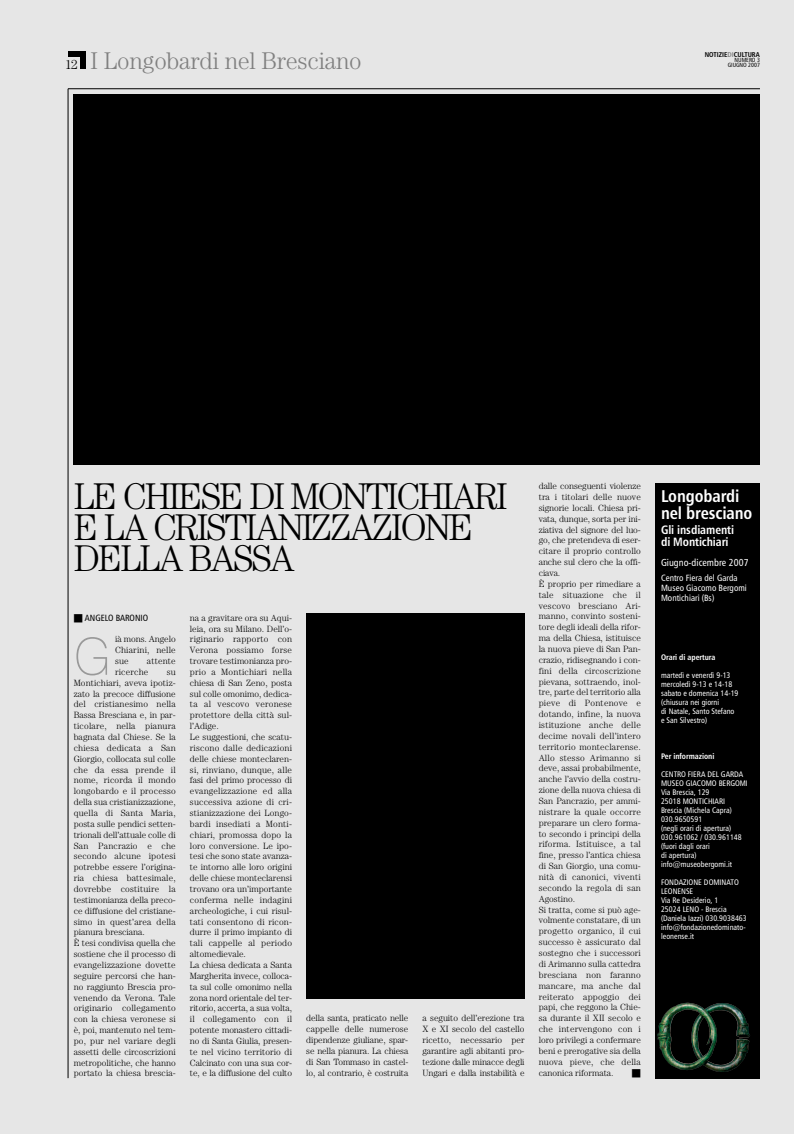
<style>
.page{position:relative;width:794px;height:1134px;background:#fff}
.page>*{position:absolute;margin:0;border:0;box-sizing:border-box;transform-origin:0 0}
.t1{font:51px "TT3 F72 BO00";color:#999}
.t2{font:37px/31px "TT3 F722 O00";letter-spacing:-.055em;color:#000}
.t3{font:24px "TT3 F722 O00";letter-spacing:-.01em;color:#808080}
.t4{font:17px/17px "TT3 F72 EO00";letter-spacing:-.005em;color:#fff}
.t5{font:12px/12px "TT3 F72 EO00";letter-spacing:-.005em;color:#fff}
.t6{font:10px "TT3 F728 O00";color:#fff}
.t7{font:9px/10.9px "TT3 F722 O00";color:#000;text-align:justify}
.t8{font:9px/10px "TT3 F728 O00";color:#fff}
.t9{font:9px/10.9px "TT3 F722 O00";letter-spacing:.02em;color:#000}
.t10{font:9px "TT3 F728 O00";color:#000}
.t11{font:9px "TT3 F725 O00";color:#000}
.t12{font:8px/9px "TT3 F728 O00";color:#fff}
.t13{font:8px "TT3 F72 EO00";color:#fff}
.t14{font:7px "TT3 F72 EO00";color:#000}
.t15{font:6px "TT3 F728 O00";letter-spacing:-.005em;color:#000}
.s1{color:#808080}
.s2{font-size:13px;color:#000}
.s3{font-family:"TT3 F725 O00"}
</style>
<div class="page">
<div style="left:0;top:1px;width:793px;height:1133px;background:#e6e6e6"></div>
<svg style="left:68px;top:52px;width:17px;height:17px"></svg>
<div style="left:65px;top:58px;width:14px;height:13px;background:#e6e6e6"></div>
<div style="left:655px;top:483px;width:105px;height:596px;background:#000"></div>
<hr style="left:68px;top:88px;width:692px;height:1px;background:#000">
<hr style="left:68px;top:89px;width:1px;height:989px;background:#000">
<div style="left:74px;top:94px;width:686px;height:371px;background:#000"></div>
<div style="left:306px;top:613px;width:218px;height:386px;background:#000"></div>
<img style="left:741px;top:1012px;width:9px;height:25px">
<p class="t14" style="left:705px;top:52px;width:57px">NOTIZIE<span class="s1">DI</span>CULTURA</p>
<p class="t15" style="left:734px;top:58px;width:27px">NUMERO 3</p>
<h3 class="t3" style="left:65px;top:52px;width:298px"><span class="s2">12</span> I Longobardi nel Bresciano</h3>
<p class="t15" style="left:727px;top:63px;width:34px">GIUGNO 2007</p>
<h2 class="t2" style="left:74px;top:484px;width:435px">LE CHIESE DI MONTICHIARI<br>E LA CRISTIANIZZAZIONE<br>DELLA BASSA</h2>
<p class="t7" style="left:539px;top:481px;width:104px;text-align:left">dalle conseguenti violenze tra i titolari delle nuove signorie locali. Chiesa pri&shy;vata, dunque, sorta per ini&shy;ziativa del signore del luo&shy;go, che pretendeva di eser&shy;citare il proprio controllo anche sul clero che la offi&shy;ciava.<br>È proprio per rimediare a tale situazione che il vescovo bresciano Ari&shy;manno, convinto sosteni&shy;tore degli ideali della rifor&shy;ma della Chiesa, istituisce la nuova pieve di San Pan&shy;crazio, ridisegnando i con&shy;fini della circoscrizione pievana, sottraendo, inol&shy;tre, parte del territorio alla pieve di Pontenove e dotando, infine, la nuova istituzione anche delle decime novali dell’intero territorio monteclarense.<br>Allo stesso Arimanno si deve, assai probabilmente, anche l’avvio della costru&shy;zione della nuova chiesa di<br>San Pancrazio, per ammi&shy;nistrare la quale occorre preparare un clero forma&shy;to secondo i principi della riforma. Istituisce, a tal fine, presso l’antica chiesa di San Giorgio, una comu&shy;nità di canonici, viventi secondo la regola di san<br>Agostino.<br>Si tratta, come si può age&shy;volmente constatare, di un progetto organico, il cui successo è assicurato dal sostegno che i successori di Arimanno sulla cattedra bresciana non faranno mancare, ma anche dal reiterato appoggio dei papi, che reggono la Chie&shy;sa durante il XII secolo e che intervengono con i loro privilegi a confermare beni e prerogative sia della nuova pieve, che della canonica riformata.</p>
<p class="t10" style="left:74px;top:614px;width:76px"><span class="s3">■</span> ANGELO BARONIO</p>
<h1 class="t1" style="left:74px;top:638px;width:38px">G</h1>
<p class="t7" style="left:115px;top:635px;width:62px">ià mons. Angelo Chiarini, nelle sue</p>
<p class="t7" style="left:190px;top:613px;width:104px;text-align:left">na a gravitare ora su Aqui&shy;leia, ora su Milano. Dell’o&shy;riginario rapporto con<br>Verona possiamo forse trovare testimonianza pro&shy;prio a Montichiari nella chiesa di San Zeno, posta sul colle omonimo, dedica&shy;ta al vescovo veronese protettore della città sul&shy;l’Adige.<br>Le suggestioni, che scatu&shy;riscono dalle dedicazioni delle chiese monteclaren&shy;si, rinviano, dunque, alle fasi del primo processo di evangelizzazione ed alla successiva azione di cri&shy;stianizzazione dei Longo&shy;bardi insediati a Monti&shy;chiari, promossa dopo la loro conversione. Le ipo&shy;tesi che sono state avanza&shy;te intorno alle loro origini delle chiese monteclarensi trovano ora un’importante conferma nelle indagini archeologiche, i cui risul&shy;tati consentono di ricon&shy;durre il primo impianto di tali cappelle al periodo altomedievale.<br>La chiesa dedicata a Santa<br>Margherita invece, colloca&shy;ta sul colle omonimo nella zona nord orientale del ter&shy;ritorio, accerta, a sua volta, il collegamento con il potente monastero cittadi&shy;no di Santa Giulia, presen&shy;te nel vicino territorio di<br>Calcinato con una sua cor&shy;te, e la diffusione del culto</p>
<p class="t9" style="left:115px;top:656px;width:62px;text-indent:32px">attente ricerche</p>
<p class="t7" style="left:74px;top:667px;width:104px;text-align:left;text-indent:93px">su<br>Montichiari, aveva ipotiz&shy;zato la precoce diffusione del cristianesimo nella<br>Bassa Bresciana e, in par&shy;ticolare, nella pianura bagnata dal Chiese. Se la chiesa dedicata a San<br>Giorgio, collocata sul colle che da essa prende il nome, ricorda il mondo longobardo e il processo della sua cristianizzazione, quella di Santa Maria, posta sulle pendici setten&shy;trionali dell’attuale colle di<br>San Pancrazio e che secondo alcune ipotesi potrebbe essere l’origina&shy;ria chiesa battesimale, dovrebbe costituire la testimonianza della preco&shy;ce diffusione del cristiane&shy;simo in quest’area della pianura bresciana.<br>È tesi condivisa quella che sostiene che il processo di evangelizzazione dovette seguire percorsi che han&shy;no raggiunto Brescia pro&shy;venendo da Verona. Tale originario collegamento con la chiesa veronese si è, poi, mantenuto nel tem&shy;po, pur nel variare degli assetti delle circoscrizioni metropolitiche, che hanno portato la chiesa brescia-</p>
<p class="t7" style="left:306px;top:1013px;width:104px">della santa, praticato nelle cappelle delle numerose dipendenze giuliane, spar&shy;se nella pianura. La chiesa di San Tommaso in castel&shy;lo, al contrario, è costruita</p>
<p class="t7" style="left:422px;top:1013px;width:104px">a seguito dell’erezione tra X e XI secolo del castello ricetto, necessario per garantire agli abitanti pro&shy;tezione dalle minacce degli Ungari e dalla instabilità e</p>
<p class="t11" style="left:632px;top:1069px;width:10px">■</p>
<h3 class="t4" style="left:661px;top:489px;width:93px">Longobardi nel bresciano</h3>
<h3 class="t5" style="left:661px;top:525px;width:74px">Gli insdiamenti di Montichiari</h3>
<p class="t6" style="left:661px;top:559px;width:89px">Giugno-dicembre 2007</p>
<p class="t8" style="left:661px;top:574px;width:87px">Centro Fiera del Garda<br>Museo Giacomo Bergomi<br>Montichiari (Bs)</p>
<p class="t13" style="left:661px;top:654px;width:56px">Orari di apertura</p>
<p class="t12" style="left:661px;top:671px;width:79px">martedì e venerdì 9-13 mercoledì 9-13 e 14-18 sabato e domenica 14-19 (chiusura nei giorni<br>di Natale, Santo Stefano e San Silvestro)</p>
<p class="t13" style="left:661px;top:753px;width:55px">Per informazioni</p>
<p class="t12" style="left:661px;top:770px;width:88px">CENTRO FIERA DEL GARDA<br>MUSEO GIACOMO BERGOMI<br>Via Brescia, 129<br>25018 MONTICHIARI<br>Brescia (Michela Capra)<br>030.9650591<br>(negli orari di apertura)<br>030.961062 / 030.961148 (fuori dagli orari<br>di apertura) info@museobergomi.it</p>
<p class="t12" style="left:661px;top:878px;width:87px">FONDAZIONE DOMINATO<br>LEONENSE<br>Via Re Desiderio, 1<br>25024 LENO - Brescia (Daniela Iazzi) 030.9038463 info@fondazionedominato&shy;leonense.it</p>
</div>
